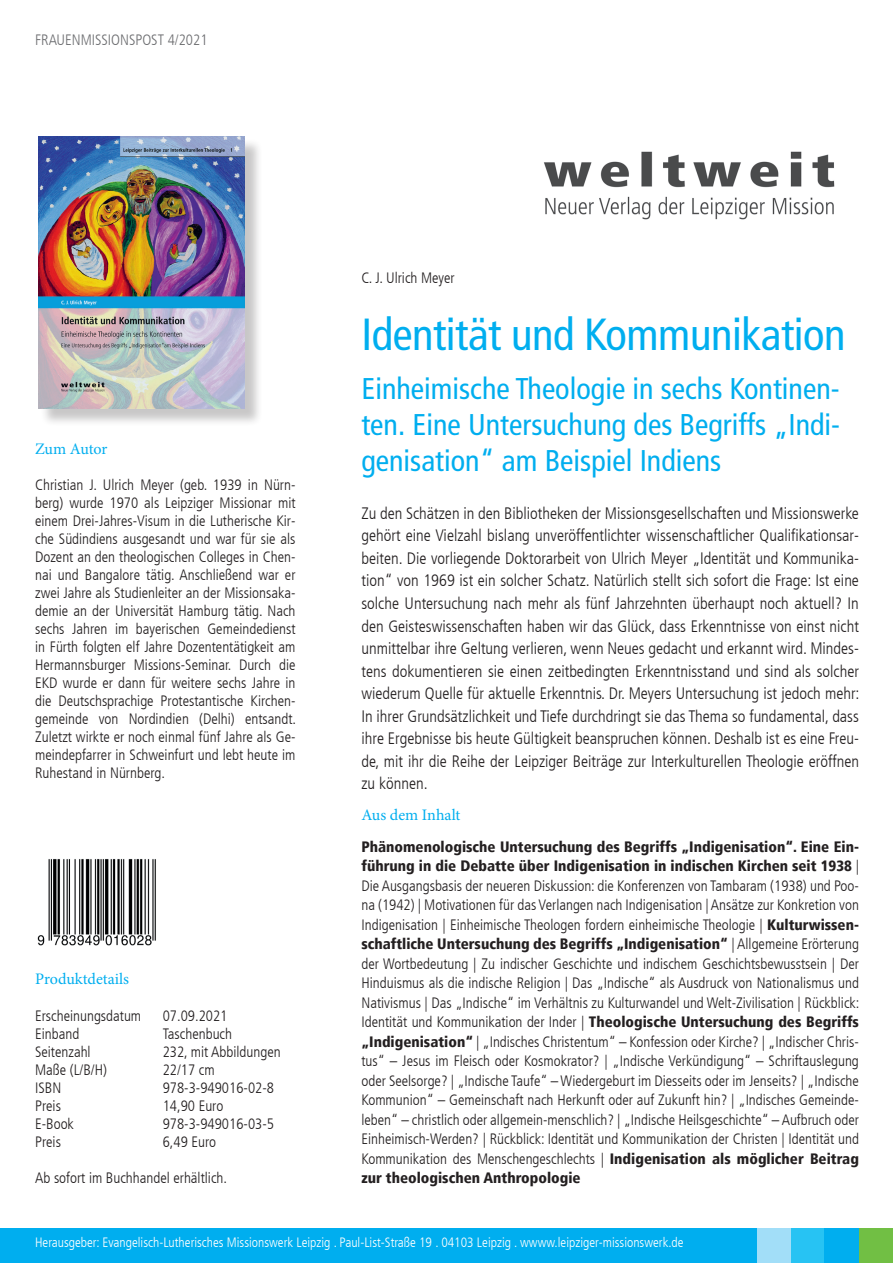
<style>
.page{position:relative;width:893px;height:1263px;background:#fff}
.page>*{position:absolute;margin:0;border:0;box-sizing:border-box;transform-origin:0 0}
.t1{font:condensed 45px "Frutiger LT";letter-spacing:-.01em;color:#00aeef}
.t2{font:condensed 30px/36px "Frutiger LT";color:#00aeef;text-align:justify}
.t3{font:300 condensed 16.5px/22.5px "Frutiger LT";color:#231f20;text-align:justify}
.t4{font:16.05px "Minion Pro";letter-spacing:-.005em;color:#00aeef}
.t5{font:300 condensed 15px/19.5px "Frutiger LT";color:#231f20;text-align:justify}
.t6{font:300 condensed 15px "Frutiger LT";color:#6c6d70}
.t7{font:300 condensed 13.5px "Frutiger LT";color:#fff}
.s1{font-weight:900}
</style>
<div class="page">
<div style="left:859px;top:1229px;width:34px;height:34px;background:#71bf44"></div>
<div style="left:791px;top:1229px;width:34px;height:34px;background:#27c3f3"></div>
<div style="left:757px;top:1229px;width:34px;height:34px;background:#a2def8"></div>
<div style="left:825px;top:1229px;width:34px;height:34px;background:#00aeef"></div>
<div style="left:0;top:1229px;width:757px;height:34px;background:#00aeef"></div>
<div style="left:41px;top:138px;width:223px;height:289px;background:#231f20;opacity:.25"></div>
<img style="left:38px;top:136px;width:207px;height:272px">
<img style="left:37px;top:859px;width:119px;height:87px">
<img style="left:544px;top:151px;width:291px;height:69px">
<p class="t6" style="left:35px;top:32px;width:174px">FRAUENMISSIONSPOST 4/2021</p>
<p class="t4" style="left:35px;top:438px;width:74px">Zum Autor</p>
<p class="t5" style="left:35px;top:476px;width:262px;line-height:18px">Christian J. Ulrich Meyer (geb. 1939 in Nürn&shy;berg) wurde 1970 als Leipziger Missionar mit einem Drei-Jahres-Visum in die Lutherische Kir&shy;che Südindiens ausgesandt und war für sie als Dozent an den theologischen Colleges in Chen&shy;nai und Bangalore tätig. Anschließend war er zwei Jahre als Studienleiter an der Missionsaka&shy;demie an der Universität Hamburg tätig. Nach sechs Jahren im bayerischen Gemeindedienst in Fürth folgten elf Jahre Dozententätigkeit am Hermannsburger Missions-Seminar. Durch die EKD wurde er dann für weitere sechs Jahre in die Deutschsprachige Protestantische Kirchen&shy;gemeinde von Nordindien (Delhi) entsandt.<br>Zuletzt wirkte er noch einmal fünf Jahre als Ge&shy;meindepfarrer in Schweinfurt und lebt heute im Ruhestand in Nürnberg.</p>
<p class="t4" style="left:35px;top:968px;width:95px">Produktdetails</p>
<p class="t5" style="left:35px;top:1006px;width:108px">Erscheinungsdatum</p>
<p class="t5" style="left:163px;top:1006px;width:66px">07.09.2021</p>
<p class="t5" style="left:35px;top:1024px;width:46px">Einband</p>
<p class="t5" style="left:163px;top:1024px;width:71px">Taschenbuch</p>
<p class="t5" style="left:35px;top:1042px;width:57px">Seitenzahl</p>
<p class="t5" style="left:163px;top:1042px;width:120px">232, mit Abbildungen</p>
<p class="t5" style="left:35px;top:1060px;width:73px">Maße (L/B/H)</p>
<p class="t5" style="left:163px;top:1060px;width:54px">22/17 cm</p>
<p class="t5" style="left:35px;top:1078px;width:28px">ISBN</p>
<p class="t5" style="left:163px;top:1078px;width:113px">978-3-949016-02-8</p>
<p class="t5" style="left:35px;top:1096px;width:27px">Preis</p>
<p class="t5" style="left:163px;top:1096px;width:62px">14,90 Euro</p>
<p class="t5" style="left:35px;top:1114px;width:40px">E-Book</p>
<p class="t5" style="left:163px;top:1114px;width:113px">978-3-949016-03-5</p>
<p class="t5" style="left:35px;top:1132px;width:27px">Preis</p>
<p class="t5" style="left:163px;top:1132px;width:55px">6,49 Euro</p>
<p class="t5" style="left:35px;top:1168px;width:193px">Ab sofort im Buchhandel erhältlich.</p>
<p class="t5" style="left:361px;top:269px;width:95px">C. J. Ulrich Meyer</p>
<h1 class="t1" style="left:361px;top:308px;width:486px">Identität und Kommunikation</h1>
<h2 class="t2" style="left:361px;top:371px;width:480px">Einheimische Theologie in sechs Kontinen&shy;ten. Eine Untersuchung des Begriffs „Indi&shy;genisation“ am Beispiel Indiens</h2>
<p class="t3" style="left:361px;top:502px;width:500px">Zu den Schätzen in den Bibliotheken der Missionsgesellschaften und Missionswerke gehört eine Vielzahl bislang unveröffentlichter wissenschaftlicher Qualifikationsar&shy;beiten. Die vorliegende Doktorarbeit von Ulrich Meyer „Identität und Kommunika&shy;tion“ von 1969 ist ein solcher Schatz. Natürlich stellt sich sofort die Frage: Ist eine solche Untersuchung nach mehr als fünf Jahrzehnten überhaupt noch aktuell? In den Geisteswissenschaften haben wir das Glück, dass Erkenntnisse von einst nicht unmittelbar ihre Geltung verlieren, wenn Neues gedacht und erkannt wird. Mindes&shy;tens dokumentieren sie einen zeitbedingten Erkenntnisstand und sind als solcher wiederum Quelle für aktuelle Erkenntnis. Dr. Meyers Untersuchung ist jedoch mehr:<br>In ihrer Grundsätzlichkeit und Tiefe durchdringt sie das Thema so fundamental, dass ihre Ergebnisse bis heute Gültigkeit beanspruchen können. Deshalb ist es eine Freu&shy;de, mit ihr die Reihe der Leipziger Beiträge zur Interkulturellen Theologie eröffnen zu können.</p>
<p class="t4" style="left:361px;top:804px;width:101px">Aus dem Inhalt</p>
<p class="t5" style="left:361px;top:837px;width:500px"><span class="s1">Phänomenologische Untersuchung des Begriffs „Indigenisation“. Eine Ein&shy;führung in die Debatte über Indigenisation in indischen Kirchen seit 1938</span> | Die Ausgangsbasis der neueren Diskussion: die Konferenzen von Tambaram (1938) und Poo&shy;na (1942) | Motivationen für das Verlangen nach Indigenisation | Ansätze zur Konkretion von Indigenisation | Einheimische Theologen fordern einheimische Theologie | <span class="s1">Kulturwissen&shy;schaftliche Untersuchung des Begriffs „Indigenisation“</span> | Allgemeine Erörterung der Wortbedeutung | Zu indischer Geschichte und indischem Geschichtsbewusstsein | Der Hinduismus als die indische Religion | Das „Indische“ als Ausdruck von Nationalismus und Nativismus | Das „Indische“ im Verhältnis zu Kulturwandel und Welt-Zivilisation | Rückblick:<br>Identität und Kommunikation der Inder | <span class="s1">Theologische Untersuchung des Begriffs „Indigenisation“</span> | „Indisches Christentum“ – Konfession oder Kirche? | „Indischer Chris&shy;tus“ – Jesus im Fleisch oder Kosmokrator? | „Indische Verkündigung“ – Schriftauslegung oder Seelsorge? | „Indische Taufe“ – Wiedergeburt im Diesseits oder im Jenseits? | „Indische Kommunion“ – Gemeinschaft nach Herkunft oder auf Zukunft hin? | „Indisches Gemeinde&shy;leben“ – christlich oder allgemein-menschlich? | „Indische Heilsgeschichte“ – Aufbruch oder Einheimisch-Werden? | Rückblick: Identität und Kommunikation der Christen | Identität und Kommunikation des Menschengeschlechts | <span class="s1">Indigenisation als möglicher Beitrag zur theologischen Anthropologie</span></p>
<p class="t7" style="left:35px;top:1234px;width:650px">Herausgeber: Evangelisch-Lutherisches Missionswerk Leipzig . Paul-List-Straße 19 . 04103 Leipzig . wwww.leipziger-missionswerk.de</p>
</div>
